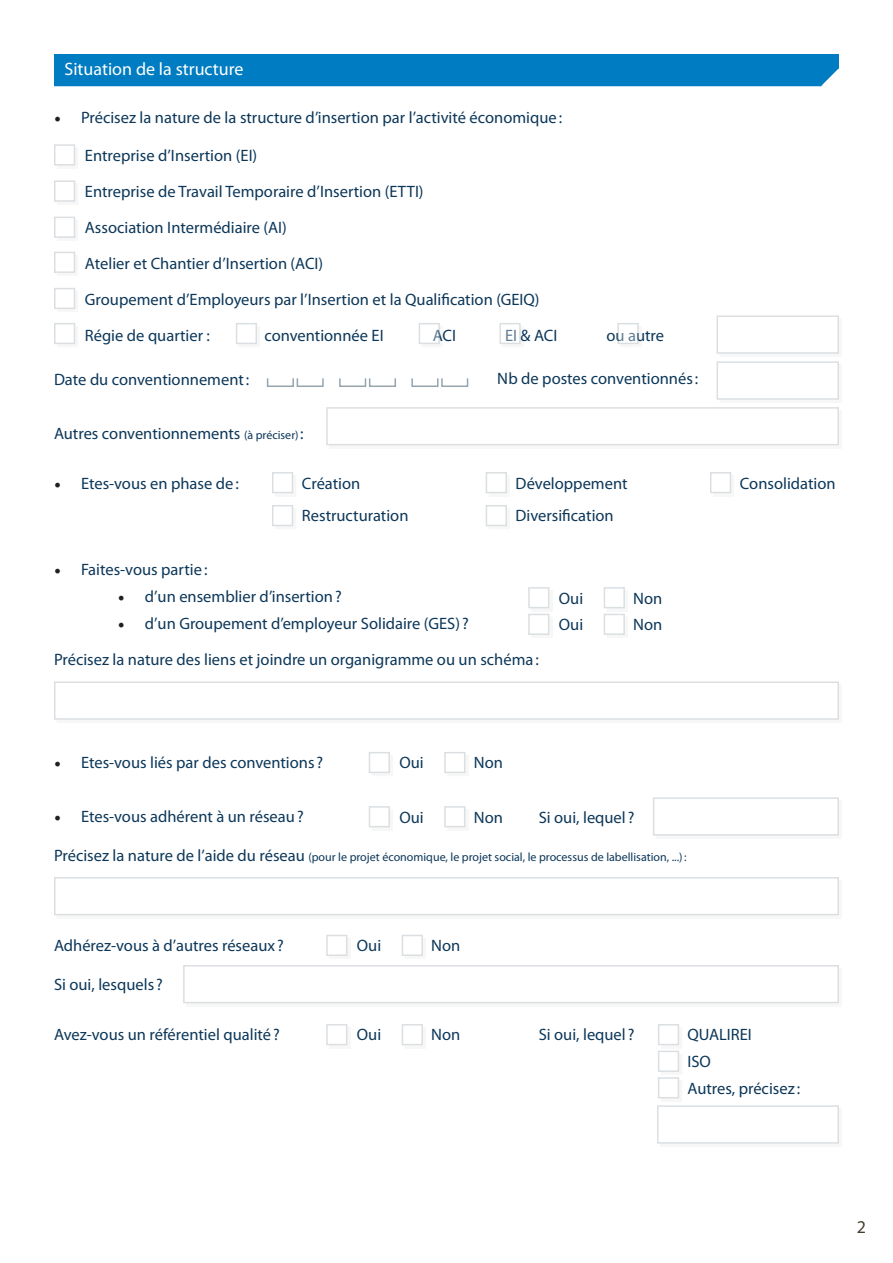
<style>
.page{position:relative;width:893px;height:1263px;background:#fff}
.page>*{position:absolute;margin:0;border:0;box-sizing:border-box;transform-origin:0 0}
.t1{font:18px "Myriad Pro";color:#fff}
.t2{font:18px "Myriad Pro";color:#443f30}
.t3{font:16.5px "Myriad Pro";color:#0c3759}
.t4{font:12px "Myriad Pro";color:#0c3759}
.s1{font-family:"Minion Pro";font-size:18px;color:#231f20}
.s2{font-size:12px}
.s3{font-size:16.5px}
</style>
<div class="page">
<div style="left:54px;top:54px;width:785px;height:32px;background:#007cc2"></div>
<div style="left:57px;top:147px;width:21px;height:22px;background:#f8f7f8"></div>
<div style="left:54px;top:144px;width:21px;height:22px;background:#fff"></div>
<div style="left:57px;top:183px;width:21px;height:22px;background:#f8f7f8"></div>
<div style="left:54px;top:180px;width:21px;height:22px;background:#fff"></div>
<div style="left:57px;top:220px;width:21px;height:21px;background:#f8f7f8"></div>
<div style="left:54px;top:217px;width:21px;height:21px;background:#fff"></div>
<div style="left:57px;top:255px;width:21px;height:21px;background:#f8f7f8"></div>
<div style="left:54px;top:252px;width:21px;height:21px;background:#fff"></div>
<div style="left:57px;top:291px;width:21px;height:21px;background:#f8f7f8"></div>
<div style="left:54px;top:288px;width:21px;height:21px;background:#fff"></div>
<div style="left:57px;top:326px;width:21px;height:21px;background:#f8f7f8"></div>
<svg style="left:54px;top:323px;width:21px;height:21px"></svg>
<div style="left:239px;top:326px;width:21px;height:21px;background:#f8f7f8"></div>
<svg style="left:236px;top:323px;width:21px;height:21px"></svg>
<div style="left:275px;top:475px;width:21px;height:21px;background:#f8f7f8"></div>
<div style="left:272px;top:472px;width:21px;height:21px;background:#fff"></div>
<div style="left:275px;top:508px;width:21px;height:21px;background:#f8f7f8"></div>
<div style="left:272px;top:505px;width:21px;height:21px;background:#fff"></div>
<div style="left:489px;top:475px;width:21px;height:21px;background:#f8f7f8"></div>
<div style="left:486px;top:472px;width:21px;height:21px;background:#fff"></div>
<div style="left:489px;top:508px;width:21px;height:21px;background:#f8f7f8"></div>
<div style="left:486px;top:505px;width:21px;height:21px;background:#fff"></div>
<div style="left:713px;top:475px;width:21px;height:21px;background:#f8f7f8"></div>
<div style="left:710px;top:472px;width:21px;height:21px;background:#fff"></div>
<div style="left:422px;top:326px;width:21px;height:21px;background:#f8f7f8"></div>
<svg style="left:419px;top:323px;width:21px;height:21px"></svg>
<div style="left:502px;top:326px;width:22px;height:21px;background:#f8f7f8"></div>
<svg style="left:499px;top:323px;width:22px;height:21px"></svg>
<div style="left:620px;top:326px;width:22px;height:21px;background:#f8f7f8"></div>
<svg style="left:617px;top:323px;width:22px;height:21px"></svg>
<div style="left:719px;top:318px;width:123px;height:39px;background:#f8f7f8"></div>
<div style="left:716px;top:315px;width:123px;height:39px;background:#fff"></div>
<div style="left:719px;top:364px;width:123px;height:39px;background:#f8f7f8"></div>
<div style="left:716px;top:361px;width:123px;height:39px;background:#fff"></div>
<div style="left:329px;top:410px;width:513px;height:38px;background:#f8f7f8"></div>
<div style="left:326px;top:407px;width:513px;height:38px;background:#fff"></div>
<div style="left:57px;top:684px;width:785px;height:39px;background:#f8f7f8"></div>
<div style="left:54px;top:681px;width:785px;height:39px;background:#fff"></div>
<div style="left:57px;top:880px;width:785px;height:38px;background:#f8f7f8"></div>
<div style="left:54px;top:877px;width:785px;height:38px;background:#fff"></div>
<div style="left:656px;top:800px;width:186px;height:39px;background:#f8f7f8"></div>
<div style="left:653px;top:797px;width:186px;height:39px;background:#fff"></div>
<div style="left:186px;top:968px;width:656px;height:38px;background:#f8f7f8"></div>
<div style="left:183px;top:965px;width:656px;height:38px;background:#fff"></div>
<div style="left:660px;top:1108px;width:182px;height:39px;background:#231f20;opacity:.1"></div>
<div style="left:657px;top:1105px;width:182px;height:38px;background:#fff"></div>
<div style="left:267px;top:378px;width:27px;height:9px;border:2px solid #98a5ae"></div>
<div style="left:339px;top:378px;width:27px;height:9px;border:2px solid #98a5ae"></div>
<div style="left:411px;top:378px;width:28px;height:9px;border:2px solid #98a5ae"></div>
<div style="left:297px;top:378px;width:27px;height:9px;border:2px solid #98a5ae"></div>
<div style="left:369px;top:378px;width:27px;height:9px;border:2px solid #98a5ae"></div>
<div style="left:441px;top:378px;width:27px;height:9px;border:2px solid #98a5ae"></div>
<div style="left:531px;top:617px;width:22px;height:21px;background:#231f20;opacity:.1"></div>
<div style="left:528px;top:614px;width:21px;height:21px;background:#fff"></div>
<div style="left:531px;top:590px;width:22px;height:21px;background:#231f20;opacity:.1"></div>
<div style="left:528px;top:587px;width:21px;height:21px;background:#fff"></div>
<div style="left:372px;top:755px;width:21px;height:21px;background:#f8f7f8"></div>
<div style="left:369px;top:752px;width:21px;height:21px;background:#fff"></div>
<div style="left:372px;top:809px;width:21px;height:21px;background:#f8f7f8"></div>
<div style="left:369px;top:806px;width:21px;height:21px;background:#fff"></div>
<div style="left:329px;top:938px;width:22px;height:21px;background:#231f20;opacity:.1"></div>
<div style="left:326px;top:935px;width:21px;height:21px;background:#fff"></div>
<div style="left:329px;top:1027px;width:22px;height:21px;background:#231f20;opacity:.1"></div>
<div style="left:326px;top:1024px;width:21px;height:21px;background:#fff"></div>
<div style="left:607px;top:617px;width:21px;height:21px;background:#f8f7f8"></div>
<div style="left:604px;top:614px;width:21px;height:21px;background:#fff"></div>
<div style="left:607px;top:590px;width:21px;height:21px;background:#f8f7f8"></div>
<div style="left:604px;top:587px;width:21px;height:21px;background:#fff"></div>
<div style="left:447px;top:755px;width:22px;height:21px;background:#231f20;opacity:.1"></div>
<div style="left:444px;top:752px;width:21px;height:21px;background:#fff"></div>
<div style="left:447px;top:809px;width:22px;height:21px;background:#231f20;opacity:.1"></div>
<div style="left:444px;top:806px;width:21px;height:21px;background:#fff"></div>
<div style="left:405px;top:938px;width:21px;height:21px;background:#f8f7f8"></div>
<div style="left:402px;top:935px;width:21px;height:21px;background:#fff"></div>
<div style="left:405px;top:1027px;width:21px;height:21px;background:#f8f7f8"></div>
<div style="left:402px;top:1024px;width:21px;height:21px;background:#fff"></div>
<div style="left:661px;top:1027px;width:21px;height:21px;background:#f8f7f8"></div>
<svg style="left:658px;top:1024px;width:21px;height:21px"></svg>
<div style="left:661px;top:1053px;width:21px;height:22px;background:#f8f7f8"></div>
<svg style="left:658px;top:1051px;width:21px;height:21px"></svg>
<div style="left:661px;top:1080px;width:21px;height:21px;background:#231f20;opacity:.1"></div>
<svg style="left:658px;top:1077px;width:21px;height:21px"></svg>
<p class="t1" style="left:65px;top:58px;width:180px">Situation de la structure</p>
<p class="t3" style="left:54px;top:107px;width:510px"><span class="s1">•</span> Précisez la nature de la structure d’insertion par l’activité économique:</p>
<p class="t3" style="left:85px;top:145px;width:174px">Entreprise d’Insertion (EI)</p>
<p class="t3" style="left:85px;top:181px;width:340px">Entreprise de Travail Temporaire d’Insertion (ETTI)</p>
<p class="t3" style="left:85px;top:217px;width:203px">Association Intermédiaire (AI)</p>
<p class="t3" style="left:85px;top:253px;width:240px">Atelier et Chantier d’Insertion (ACI)</p>
<p class="t3" style="left:85px;top:289px;width:456px">Groupement d’Employeurs par l’Insertion et la Qualification (GEIQ)</p>
<p class="t3" style="left:85px;top:325px;width:127px">Régie de quartier :</p>
<p class="t3" style="left:264px;top:325px;width:121px">conventionnée EI</p>
<p class="t3" style="left:433px;top:325px;width:25px">ACI</p>
<p class="t3" style="left:505px;top:325px;width:54px">EI &amp; ACI</p>
<p class="t3" style="left:606px;top:325px;width:59px">ou autre</p>
<p class="t3" style="left:54px;top:369px;width:197px">Date du conventionnement:</p>
<p class="t3" style="left:497px;top:369px;width:203px">Nb de postes conventionnés:</p>
<p class="t3" style="left:54px;top:423px;width:251px">Autres conventionnements <span class="s2">(à préciser)</span>:</p>
<p class="t3" style="left:54px;top:473px;width:186px"><span class="s1">•</span> Etes-vous en phase de:</p>
<p class="t3" style="left:302px;top:473px;width:60px">Création</p>
<p class="t3" style="left:302px;top:506px;width:108px">Restructuration</p>
<p class="t3" style="left:54px;top:559px;width:155px"><span class="s1">•</span> Faites-vous partie:</p>
<p class="t3" style="left:118px;top:586px;width:225px"><span class="s1">•</span> d’un ensemblier d’insertion?</p>
<p class="t3" style="left:118px;top:613px;width:353px"><span class="s1">•</span> d’un Groupement d’employeur Solidaire (GES) ?</p>
<p class="t3" style="left:516px;top:473px;width:113px">Développement</p>
<p class="t3" style="left:516px;top:506px;width:100px">Diversification</p>
<p class="t3" style="left:559px;top:588px;width:26px">Oui</p>
<p class="t3" style="left:559px;top:614px;width:26px">Oui</p>
<p class="t3" style="left:633px;top:588px;width:31px">Non</p>
<p class="t3" style="left:633px;top:614px;width:31px">Non</p>
<p class="t3" style="left:54px;top:649px;width:486px">Précisez la nature des liens et joindre un organigramme ou un schéma :</p>
<p class="t3" style="left:54px;top:752px;width:271px"><span class="s1">•</span> Etes-vous liés par des conventions ?</p>
<p class="t3" style="left:54px;top:807px;width:251px"><span class="s1">•</span> Etes-vous adhérent à un réseau?</p>
<p class="t3" style="left:399px;top:753px;width:26px">Oui</p>
<p class="t3" style="left:399px;top:807px;width:26px">Oui</p>
<p class="t3" style="left:474px;top:753px;width:31px">Non</p>
<p class="t3" style="left:474px;top:807px;width:31px">Non</p>
<p class="t3" style="left:539px;top:807px;width:97px">Si oui, lequel ?</p>
<p class="t4" style="left:54px;top:849px;width:634px"><span class="s3">Précisez la nature de l’aide du réseau</span> (pour le projet économique, le projet social, le processus de labellisation, ...):</p>
<p class="t3" style="left:54px;top:935px;width:231px">Adhérez-vous à d’autres réseaux ?</p>
<p class="t3" style="left:54px;top:974px;width:110px">Si oui, lesquels ?</p>
<p class="t3" style="left:357px;top:935px;width:26px">Oui</p>
<p class="t3" style="left:431px;top:935px;width:31px">Non</p>
<p class="t3" style="left:740px;top:473px;width:97px">Consolidation</p>
<p class="t3" style="left:54px;top:1024px;width:227px">Avez-vous un référentiel qualité?</p>
<p class="t3" style="left:357px;top:1025px;width:26px">Oui</p>
<p class="t3" style="left:539px;top:1025px;width:97px">Si oui, lequel ?</p>
<p class="t3" style="left:431px;top:1025px;width:31px">Non</p>
<p class="t3" style="left:687px;top:1025px;width:66px">QUALIREI</p>
<p class="t3" style="left:687px;top:1051px;width:25px">ISO</p>
<p class="t3" style="left:687px;top:1078px;width:114px">Autres, précisez :</p>
<p class="t2" style="left:857px;top:1216px;width:11px">2</p>
</div>
